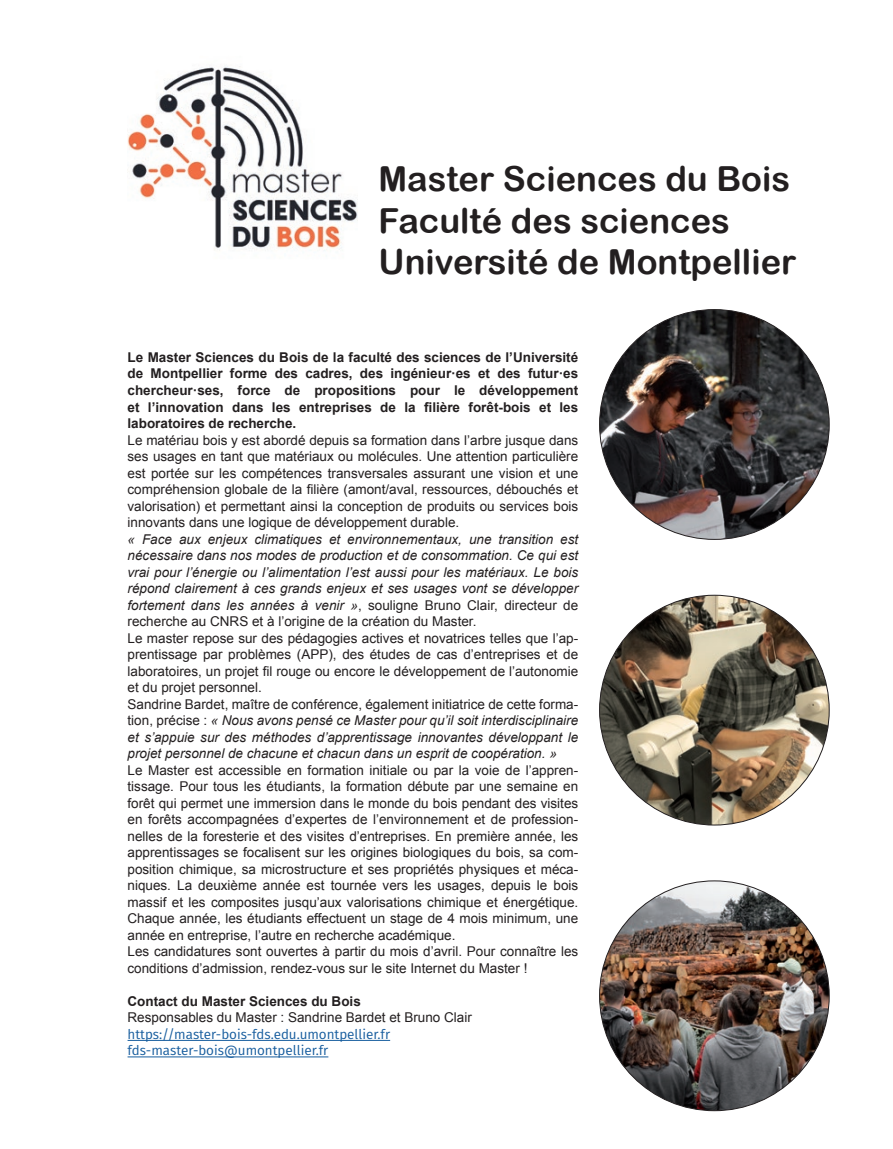
<style>
.page{position:relative;width:893px;height:1149px;background:#fff}
.page>*{position:absolute;margin:0;border:0;box-sizing:border-box;transform-origin:0 0}
.t1{font:34.5px/41.4px "Arial Rounded MT Bold";color:#231f20}
.t2{font:13.5px/16.5px "Arial";color:#231f20;text-align:justify}
.t3{font:italic 13.5px/16.5px "Arial";color:#231f20}
.t4{font:700 13.5px/16.5px "Arial";color:#231f20;text-align:justify}
.t5{font:13.5px/16.5px "Fira Sans";color:#175d9e}
.s1{font-style:normal}
</style>
<div class="page">
<img style="left:128px;top:66px;width:229px;height:185px">
<hr style="left:128px;top:1039px;width:262px;height:1px;background:#175d9e">
<hr style="left:128px;top:1056px;width:200px;height:1px;background:#175d9e">
<img style="left:600px;top:309px;width:229px;height:230px;border-radius:115px">
<img style="left:600px;top:595px;width:229px;height:229px;border-radius:115px">
<img style="left:600px;top:880px;width:229px;height:230px;border-radius:115px">
<h1 class="t1" style="left:378px;top:158px;width:419px">Master Sciences du Bois<br>Faculté des sciences<br>Université de Montpellier</h1>
<p class="t4" style="left:128px;top:349px;width:452px">Le Master Sciences du Bois de la faculté des sciences de l’Université de Montpellier forme des cadres, des ingénieur·es et des futur·es chercheur·ses, force de propositions pour le développement et l’innovation dans les entreprises de la filière forêt-bois et les laboratoires de recherche.</p>
<p class="t2" style="left:128px;top:431px;width:452px">Le matériau bois y est abordé depuis sa formation dans l’arbre jusque dans ses usages en tant que matériaux ou molécules. Une attention particulière est portée sur les compétences transversales assurant une vision et une compréhension globale de la filière (amont/aval, ressources, débouchés et valorisation) et permettant ainsi la conception de produits ou services bois innovants dans une logique de développement durable.</p>
<p class="t3" style="left:128px;top:530px;width:452px">« Face aux enjeux climatiques et environnementaux, une transition est nécessaire dans nos modes de production et de consommation. Ce qui est vrai pour l’énergie ou l’alimentation l’est aussi pour les matériaux. Le bois répond clairement à ces grands enjeux et ses usages vont se développer fortement dans les années à venir »<span class="s1">, souligne Bruno Clair, directeur de recherche au CNRS et à l’origine de la création du Master.<br>Le master repose sur des pédagogies actives et novatrices telles que l’ap&shy;prentissage par problèmes (APP), des études de cas d’entreprises et de laboratoires, un projet fil rouge ou encore le développement de l’autonomie et du projet personnel.<br>Sandrine Bardet, maître de conférence, également initiatrice de cette forma&shy;tion, précise :</span> « Nous avons pensé ce Master pour qu’il soit interdisciplinaire et s’appuie sur des méthodes d’apprentissage innovantes développant le projet personnel de chacune et chacun dans un esprit de coopération. »</p>
<p class="t2" style="left:128px;top:761px;width:452px;text-align:left">Le Master est accessible en formation initiale ou par la voie de l’appren&shy;tissage. Pour tous les étudiants, la formation débute par une semaine en forêt qui permet une immersion dans le monde du bois pendant des visites en forêts accompagnées d’expertes de l’environnement et de profession&shy;nelles de la foresterie et des visites d’entreprises. En première année, les apprentissages se focalisent sur les origines biologiques du bois, sa com&shy;position chimique, sa microstructure et ses propriétés physiques et méca&shy;niques. La deuxième année est tournée vers les usages, depuis le bois massif et les composites jusqu’aux valorisations chimique et énergétique.<br>Chaque année, les étudiants effectuent un stage de 4 mois minimum, une année en entreprise, l’autre en recherche académique.<br>Les candidatures sont ouvertes à partir du mois d’avril. Pour connaître les conditions d’admission, rendez-vous sur le site Internet du Master !</p>
<p class="t4" style="left:128px;top:993px;width:235px">Contact du Master Sciences du Bois</p>
<p class="t2" style="left:128px;top:1009px;width:346px">Responsables du Master : Sandrine Bardet et Bruno Clair</p>
<p class="t5" style="left:128px;top:1025px;width:264px">https://master-bois-fds.edu.umontpellier.fr fds-master-bois@umontpellier.fr</p>
</div>
